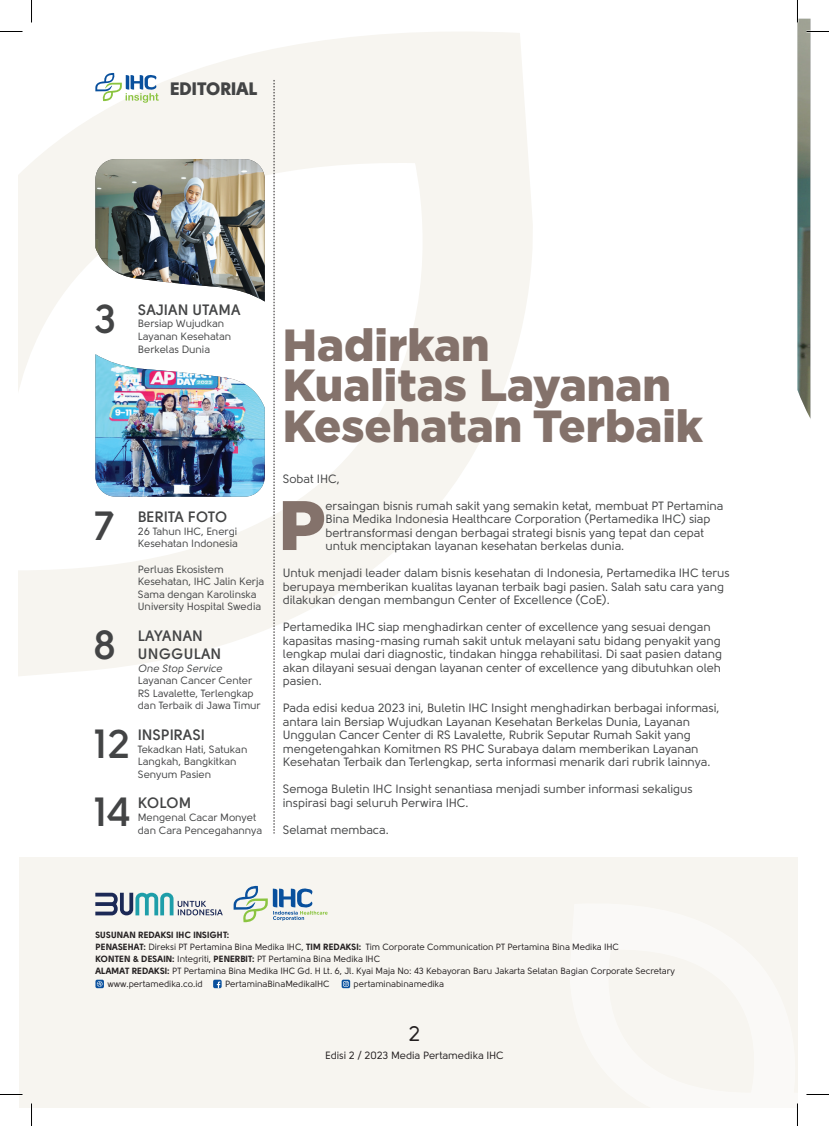
<style>
.page{position:relative;width:829px;height:1126px;background:#fff}
.page>*{position:absolute;margin:0;border:0;box-sizing:border-box;transform-origin:0 0}
.t1{font:900 69.9px "Gotham Pro";color:#84726b}
.t2{font:900 45px/40.5px "Gotham Pro";color:#84726b}
.t3{font:700 40.65px "Solomon Sans Semi";color:#434445}
.t4{font:21px "Solomon";color:#231f20}
.t5{font:18px "Solomon Sans Black";letter-spacing:-.01em;color:#434445}
.t6{font:700 15px/18px "Solomon Sans Semi";color:#434445}
.t7{font:12px/13.5px "Solomon";color:#434445}
.t8{font:10.5px/12.6px "Solomon";color:#434445}
.t9{font:10.5px "Solomon";color:#231f20}
.t10{font:10.5px "Solomon Sans Normal Italic";color:#434445}
.t11{font:9px/12px "Solomon";color:#231f20}
.t12{font:9px "Solomon Sans Bold";color:#231f20}
.s1{font-family:"Solomon Sans Bold"}
</style>
<div class="page">
<div style="left:19px;top:857px;width:778px;height:250px;background:#f7f5f0"></div>
<svg style="left:19px;top:22px;width:514px;height:797px"></svg>
<svg style="left:274px;top:80px;width:1px;height:754px"></svg>
<div style="left:213px;top:980px;width:8px;height:8px;background:#09509d;border-radius:2px"></div>
<svg style="left:217px;top:982px;width:3px;height:6px"></svg>
<svg style="left:95px;top:980px;width:9px;height:8px"></svg>
<svg style="left:97px;top:981px;width:5px;height:6px"></svg>
<div style="left:341px;top:980px;width:9px;height:8px;background:#09509d;border-radius:2px"></div>
<svg style="left:343px;top:981px;width:6px;height:6px"></svg>
<svg style="left:95px;top:893px;width:128px;height:22px"></svg>
<svg style="left:233px;top:885px;width:94px;height:38px"></svg>
<img style="left:95px;top:159px;width:170px;height:143px">
<img style="left:95px;top:354px;width:170px;height:143px">
<svg style="left:95px;top:72px;width:64px;height:31px"></svg>
<hr style="left:796px;top:1103px;width:2px;height:23px;background:#fff">
<svg style="left:0;top:31px;width:22px;height:1px"></svg>
<svg style="left:0;top:1094px;width:22px;height:1px"></svg>
<svg style="left:806px;top:1094px;width:22px;height:1px"></svg>
<svg style="left:31px;top:0;width:1px;height:22px"></svg>
<svg style="left:31px;top:1103px;width:1px;height:23px"></svg>
<svg style="left:797px;top:0;width:31px;height:419px"></svg>
<svg style="left:797px;top:1103px;width:1px;height:23px"></svg>
<h3 class="t5" style="left:170px;top:78px;width:89px">EDITORIAL</h3>
<h3 class="t3" style="left:94px;top:295px;width:24px">3</h3>
<p class="t6" style="left:138px;top:301px;width:104px">SAJIAN UTAMA</p>
<p class="t8" style="left:138px;top:318px;width:95px">Bersiap Wujudkan<br>Layanan Kesehatan<br>Berkelas Dunia</p>
<h3 class="t3" style="left:94px;top:503px;width:22px">7</h3>
<p class="t6" style="left:138px;top:508px;width:91px">BERITA FOTO</p>
<p class="t8" style="left:138px;top:525px;width:101px">26 Tahun IHC, Energi<br>Kesehatan Indonesia</p>
<p class="t8" style="left:138px;top:563px;width:128px">Perluas Ekosistem<br>Kesehatan, IHC Jalin Kerja<br>Sama dengan Karolinska<br>University Hospital Swedia</p>
<h3 class="t3" style="left:93px;top:621px;width:25px">8</h3>
<p class="t6" style="left:138px;top:627px;width:85px">LAYANAN<br>UNGGULAN</p>
<p class="t10" style="left:138px;top:662px;width:86px">One Stop Service</p>
<p class="t8" style="left:138px;top:674px;width:124px">Layanan Cancer Center<br>RS Lavalette, Terlengkap dan Terbaik di Jawa Timur</p>
<h3 class="t3" style="left:94px;top:720px;width:38px">12</h3>
<p class="t6" style="left:138px;top:726px;width:69px">INSPIRASI</p>
<p class="t8" style="left:138px;top:743px;width:111px">Tekadkan Hati, Satukan<br>Langkah, Bangkitkan<br>Senyum Pasien</p>
<h3 class="t3" style="left:94px;top:789px;width:38px">14</h3>
<p class="t6" style="left:138px;top:794px;width:55px">KOLOM</p>
<p class="t8" style="left:138px;top:811px;width:126px">Mengenal Cacar Monyet dan Cara Pencegahannya</p>
<h2 class="t2" style="left:283px;top:324px;width:421px">Hadirkan<br>Kualitas Layanan<br>Kesehatan Terbaik</h2>
<p class="t7" style="left:283px;top:472px;width:59px">Sobat IHC,</p>
<h1 class="t1" style="left:278px;top:485px;width:49px">P</h1>
<p class="t7" style="left:325px;top:499px;width:399px">ersaingan bisnis rumah sakit yang semakin ketat, membuat PT Pertamina Bina Medika Indonesia Healthcare Corporation (Pertamedika IHC) siap bertransformasi dengan berbagai strategi bisnis yang tepat dan cepat untuk menciptakan layanan kesehatan berkelas dunia.</p>
<p class="t7" style="left:283px;top:566px;width:448px">Untuk menjadi leader dalam bisnis kesehatan di Indonesia, Pertamedika IHC terus berupaya memberikan kualitas layanan terbaik bagi pasien. Salah satu cara yang dilakukan dengan membangun Center of Excellence (CoE).</p>
<p class="t7" style="left:283px;top:620px;width:440px">Pertamedika IHC siap menghadirkan center of excellence yang sesuai dengan kapasitas masing-masing rumah sakit untuk melayani satu bidang penyakit yang lengkap mulai dari diagnostic, tindakan hingga rehabilitasi. Di saat pasien datang akan dilayani sesuai dengan layanan center of excellence yang dibutuhkan oleh pasien.</p>
<p class="t7" style="left:283px;top:701px;width:438px">Pada edisi kedua 2023 ini, Buletin IHC Insight menghadirkan berbagai informasi, antara lain Bersiap Wujudkan Layanan Kesehatan Berkelas Dunia, Layanan Unggulan Cancer Center di RS Lavalette, Rubrik Seputar Rumah Sakit yang mengetengahkan Komitmen RS PHC Surabaya dalam memberikan Layanan Kesehatan Terbaik dan Terlengkap, serta informasi menarik dari rubrik lainnya.</p>
<p class="t7" style="left:283px;top:782px;width:411px">Semoga Buletin IHC Insight senantiasa menjadi sumber informasi sekaligus inspirasi bagi seluruh Perwira IHC.</p>
<p class="t7" style="left:283px;top:823px;width:107px">Selamat membaca.</p>
<p class="t12" style="left:95px;top:930px;width:136px">SUSUNAN REDAKSI IHC INSIGHT:</p>
<p class="t11" style="left:95px;top:941px;width:581px"><span class="s1">PENASEHAT:</span> Direksi PT Pertamina Bina Medika IHC, <span class="s1">TIM REDAKSI:</span> Tim Corporate Communication PT Pertamina Bina Medika IHC<br><span class="s1">KONTEN &amp; DESAIN:</span> Integriti, <span class="s1">PENERBIT:</span> PT Pertamina Bina Medika IHC<br><span class="s1">ALAMAT REDAKSI:</span> PT Pertamina Bina Medika IHC Gd. H Lt. 6, Jl. Kyai Maja No: 43 Kebayoran Baru Jakarta Selatan Bagian Corporate Secretary</p>
<p class="t11" style="left:107px;top:978px;width:97px">www.pertamedika.co.id</p>
<p class="t11" style="left:225px;top:978px;width:106px">PertaminaBinaMedikaIHC</p>
<p class="t11" style="left:353px;top:978px;width:92px">pertaminabinamedika</p>
<h3 class="t4" style="left:408px;top:1022px;width:13px">2</h3>
<p class="t9" style="left:325px;top:1050px;width:180px">Edisi 2 / 2023 Media Pertamedika IHC</p>
</div>
